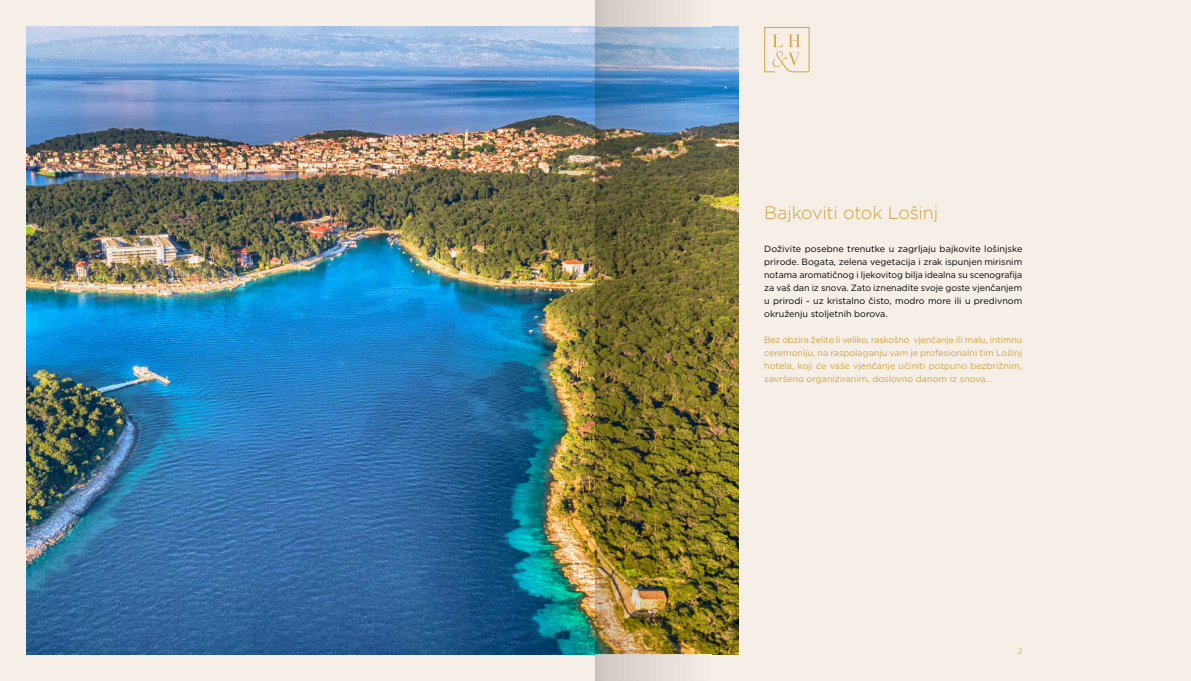
<style>
.page{position:relative;width:1191px;height:681px;background:#fff}
.page>*{position:absolute;margin:0;border:0;box-sizing:border-box;transform-origin:0 0}
.t1{font:300 18px "Gotham";letter-spacing:-.015em;color:#d2a23d}
.t2{font:9px/13px "Gotham";color:#000;text-align:justify}
.t3{font:9px/13px "Gotham";color:#d2a23d;text-align:justify}
.t4{font:300 8px "Gotham";color:#d2a23d}
</style>
<div class="page">
<div style="left:0;top:0;width:595px;height:680px;background:#f6efe7"></div>
<div style="left:595px;top:0;width:596px;height:680px;background:#f6efe7"></div>
<img style="left:27px;top:27px;width:711px;height:626px">
<svg style="left:764px;top:27px;width:45px;height:45px"></svg>
<img style="left:595px;top:0;width:116px;height:680px">
<h1 class="t1" style="left:764px;top:204px;width:176px">Bajkoviti otok Lošinj</h1>
<p class="t2" style="left:764px;top:242px;width:260px">Doživite posebne trenutke u zagrljaju bajkovite lošinjske prirode. Bogata, zelena vegetacija i zrak ispunjen mirisnim notama aromatičnog i ljekovitog bilja idealna su scenografija za vaš dan iz snova. Zato iznenadite svoje goste vjenčanjem u prirodi - uz kristalno čisto, modro more ili u predivnom okruženju stoljetnih borova.</p>
<p class="t3" style="left:764px;top:333px;width:259px">Bez obzira želite li veliko, raskošno vjenčanje ili malu, intimnu ceremoniju, na raspolaganju vam je profesionalni tim Lošinj hotela, koji će vaše vjenčanje učiniti potpuno bezbrižnim, savršeno organiziranim, doslovno danom iz snova...</p>
<p class="t4" style="left:1017px;top:647px;width:6px">3</p>
</div>
